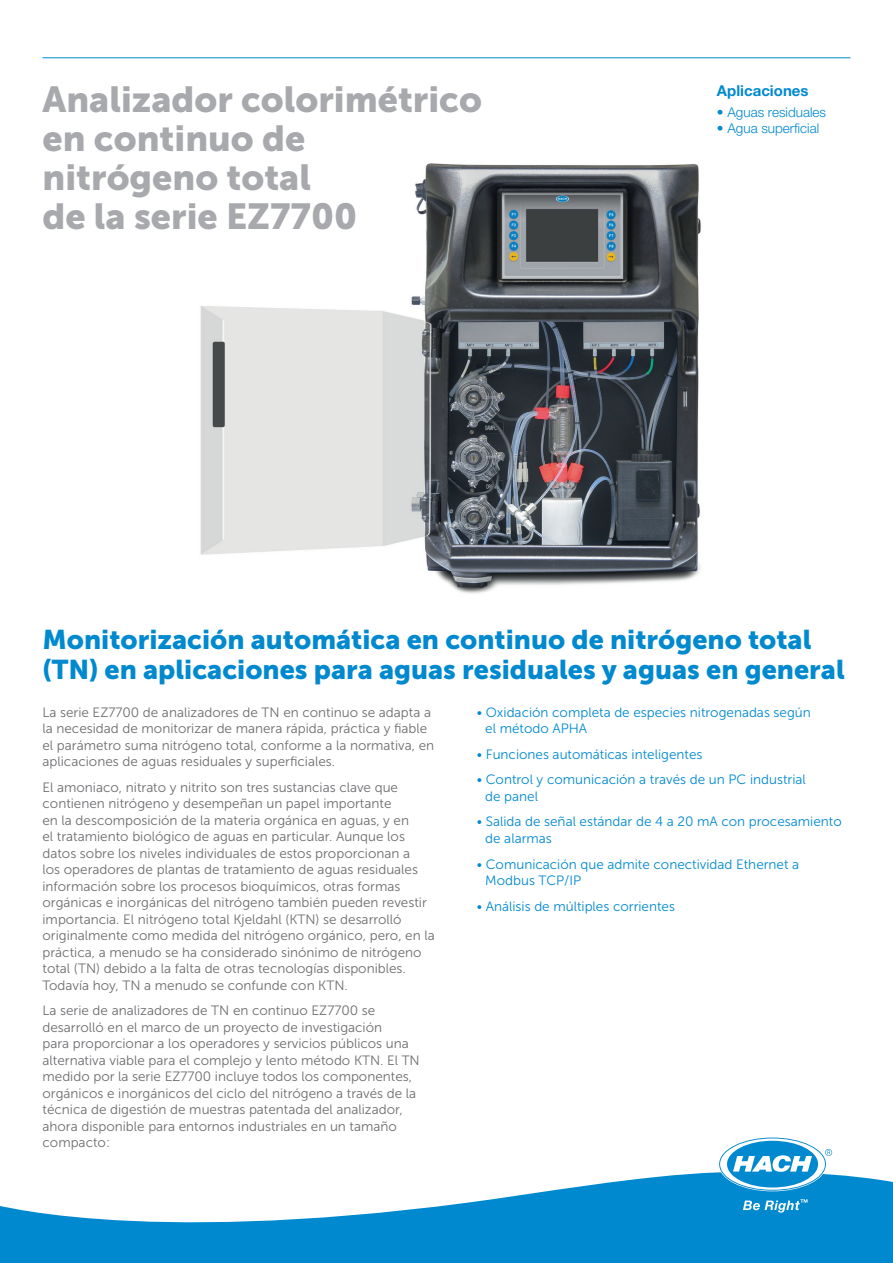
<style>
.page{position:relative;width:893px;height:1263px;background:#fff}
.page>*{position:absolute;margin:0;border:0;box-sizing:border-box;transform-origin:0 0}
.Head_1{font:36px/39px "Museo Sans 900";color:#a8a9ad}
.Head_2_USP{font:27px/30px "Museo Sans 900";color:#0089cf}
.Head_3{font:700 15px "Helvetica Neue LTW1 G";color:#0089cf}
.Text_1_Gray{font:13.5px/16.5px "Museo Sans 300";color:#6c6d70}
.Text_1_Gray-2{font:13.5px/16.5px "Museo Sans 300";color:#0089cf}
.Text_1_Color{font:300 13.5px "Helvetica Neue LTW1 G";color:#0089cf}
</style>
<div class="page">
<hr style="left:43px;top:57px;width:807px;height:1px;background:#0089cf">
<svg style="left:0;top:1172px;width:893px;height:91px;fill:#0089cf"></svg>
<svg style="left:720px;top:1138px;width:112px;height:52px"></svg>
<svg style="left:743px;top:1199px;width:64px;height:13px"></svg>
<img style="left:200px;top:163px;width:501px;height:431px">
<p class="Head_1" style="left:43px;top:80px;width:441px">Analizador colorimétrico en continuo de nitrógeno total<br>de la serie EZ7700</p>
<p class="Head_3" style="left:717px;top:81px;width:93px">Aplicaciones</p>
<p class="Text_1_Color" style="left:717px;top:104px;width:111px">• Aguas residuales</p>
<p class="Text_1_Color" style="left:717px;top:120px;width:104px">• Agua superficial</p>
<p class="Head_2_USP" style="left:43px;top:624px;width:804px">Monitorización automática en continuo de nitrógeno total (TN) en aplicaciones para aguas residuales y aguas en general</p>
<p class="Text_1_Gray" style="left:43px;top:704px;width:393px">La serie EZ7700 de analizadores de TN en continuo se adapta a la necesidad de monitorizar de manera rápida, práctica y fiable el parámetro suma nitrógeno total, conforme a la normativa, en aplicaciones de aguas residuales y superficiales.</p>
<p class="Text_1_Gray" style="left:43px;top:779px;width:394px">El amoniaco, nitrato y nitrito son tres sustancias clave que contienen nitrógeno y desempeñan un papel importante<br>en la descomposición de la materia orgánica en aguas, y en<br>el tratamiento biológico de aguas en particular. Aunque los datos sobre los niveles individuales de estos proporcionan a<br>los operadores de plantas de tratamiento de aguas residuales información sobre los procesos bioquímicos, otras formas orgánicas e inorgánicas del nitrógeno también pueden revestir importancia. El nitrógeno total Kjeldahl (KTN) se desarrolló originalmente como medida del nitrógeno orgánico, pero, en la práctica, a menudo se ha considerado sinónimo de nitrógeno total (TN) debido a la falta de otras tecnologías disponibles.<br>Todavía hoy, TN a menudo se confunde con KTN.</p>
<p class="Text_1_Gray" style="left:43px;top:1003px;width:379px">La serie de analizadores de TN en continuo EZ7700 se desarrolló en el marco de un proyecto de investigación<br>para proporcionar a los operadores y servicios públicos una alternativa viable para el complejo y lento método KTN. El TN medido por la serie EZ7700 incluye todos los componentes, orgánicos e inorgánicos del ciclo del nitrógeno a través de la técnica de digestión de muestras patentada del analizador, ahora disponible para entornos industriales en un tamaño compacto:</p>
<p class="Text_1_Gray-2" style="left:485px;top:704px;width:327px;text-indent:-9px">• Oxidación completa de especies nitrogenadas según el método APHA</p>
<p class="Text_1_Gray-2" style="left:477px;top:746px;width:227px">• Funciones automáticas inteligentes</p>
<p class="Text_1_Gray-2" style="left:485px;top:772px;width:322px;text-indent:-9px">• Control y comunicación a través de un PC industrial de panel</p>
<p class="Text_1_Gray-2" style="left:485px;top:814px;width:358px;text-indent:-9px">• Salida de señal estándar de 4 a 20 mA con procesamiento de alarmas</p>
<p class="Text_1_Gray-2" style="left:485px;top:856px;width:315px;text-indent:-9px">• Comunicación que admite conectividad Ethernet a<br>Modbus TCP/IP</p>
<p class="Text_1_Gray-2" style="left:477px;top:898px;width:200px">• Análisis de múltiples corrientes</p>
</div>
